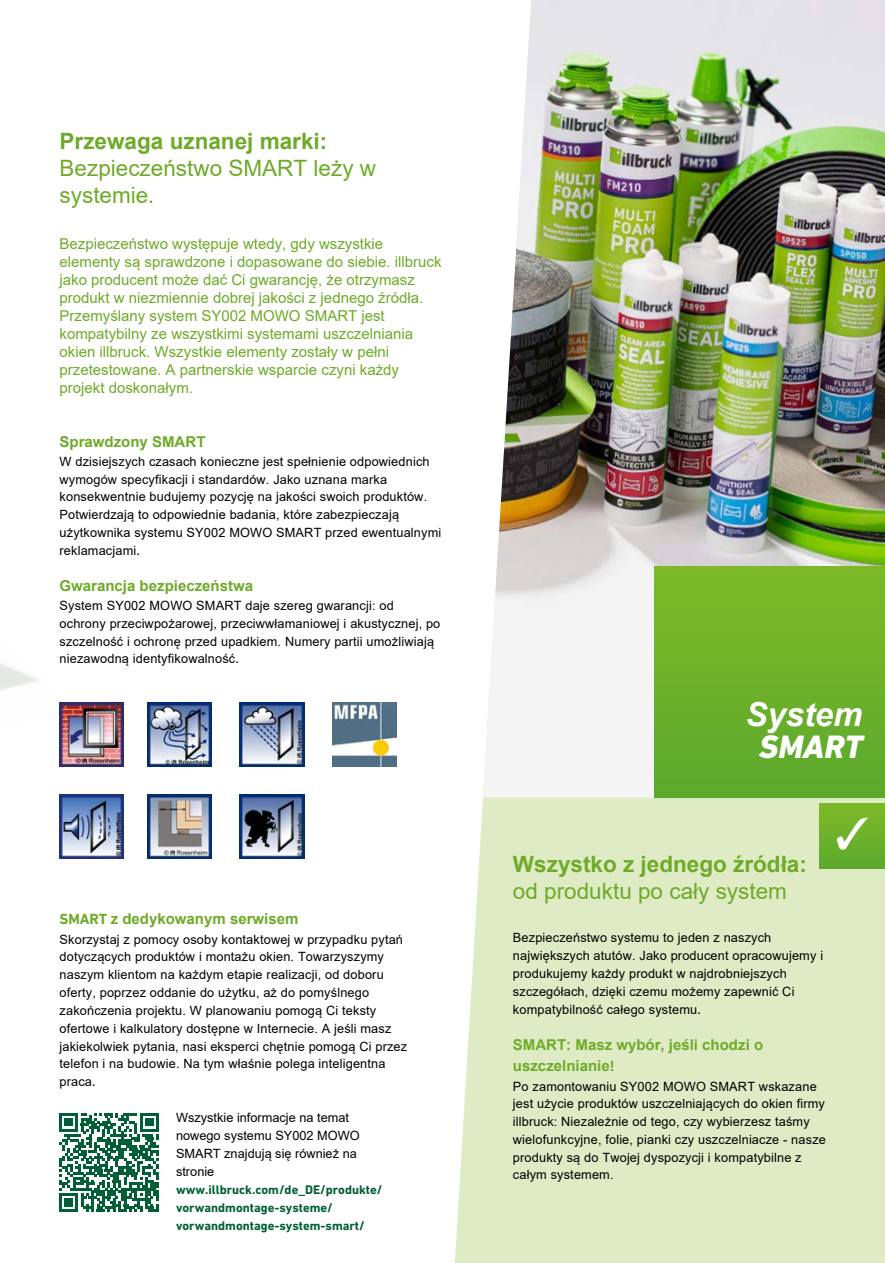
<style>
.page{position:relative;width:885px;height:1263px;background:#fff}
.page>*{position:absolute;margin:0;border:0;box-sizing:border-box;transform-origin:0 0}
.t1{font:italic 700 33px "Arial";color:#fff}
.t2{font:italic 800 33px "DIN Next LT Pro";color:#fff}
.t3{font:22.5px/27px "Arial";color:#6eab28}
.t4{font:700 22.5px "Arial";color:#6eab28}
.t5{font:15px/18px "Arial";color:#6eab28}
.t6{font:700 15px/20.5px "Arial";color:#6eab28}
.t7{font:12.75px/17.9px "Arial";letter-spacing:.01em;color:#000}
.t8{font:700 12.75px/18.1px "DIN Next LT Pro";color:#005f35}
.s1{font-family:"DIN Next LT Pro"}
.s2{font-family:"Univers LT Pro 55 Roman"}
.s3{font-style:inherit}
</style>
<div class="page">
<img style="left:0;top:663px;width:60px;height:67px">
<div style="left:455px;top:798px;width:429px;height:465px;background:#dfebc5"></div>
<img style="left:483px;top:0;width:401px;height:798px">
<div style="left:654px;top:567px;width:230px;height:231px;background:linear-gradient(to bottom,#7fb928,#5ba92d)"></div>
<div style="left:819px;top:803px;width:65px;height:66px;background:linear-gradient(to bottom,#7fb928,#5ca92d)"></div>
<img style="left:60px;top:794px;width:64px;height:64px">
<img style="left:240px;top:794px;width:64px;height:64px">
<img style="left:147px;top:794px;width:64px;height:64px">
<img style="left:60px;top:702px;width:64px;height:64px">
<img style="left:147px;top:702px;width:64px;height:64px">
<img style="left:240px;top:702px;width:64px;height:64px">
<img style="left:332px;top:702px;width:64px;height:64px">
<svg style="left:59px;top:1113px;width:99px;height:99px"></svg>
<svg style="left:836px;top:817px;width:31px;height:33px"></svg>
<h2 class="t4" style="left:60px;top:126px;width:269px">Przewaga uznanej marki:</h2>
<h2 class="t3" style="left:60px;top:154px;width:318px">Bezpieczeństwo SMART leży w systemie<span class="s1">.</span></h2>
<p class="t5" style="left:60px;top:234px;width:383px">Bezpieczeństwo występuje wtedy, gdy wszystkie elementy są sprawdzone i dopasowane do siebie. illbruck jako producent może dać Ci gwarancję, że otrzymasz produkt w niezmiennie dobrej jakości z jednego źródła.<br>Przemyślany system SY002 MOWO SMART jest kompatybilny ze wszystkimi systemami uszczelniania okien illbruck. Wszystkie elementy zostały w pełni przetestowane. A partnerskie wsparcie czyni każdy projekt doskonałym.</p>
<p class="t6" style="left:60px;top:431px;width:147px">Sprawdzony SMART</p>
<p class="t7" style="left:60px;top:452px;width:383px">W dzisiejszych czasach konieczne jest spełnienie odpowiednich wymogów specyfikacji i standardów. Jako uznana marka konsekwentnie budujemy pozycję na jakości swoich produktów.<br>Potwierdzają to odpowiednie badania, które zabezpieczają użytkownika systemu SY002 MOWO SMART przed ewentualnymi reklamacjami<span class="s2">.</span></p>
<p class="t6" style="left:60px;top:576px;width:195px">Gwarancja bezpieczeństwa</p>
<p class="t7" style="left:60px;top:597px;width:382px">System SY002 MOWO SMART daje szereg gwarancji: od ochrony przeciwpożarowej, przeciwwłamaniowej i akustycznej, po szczelność i ochronę przed upadkiem. Numery partii umożliwiają niezawodną identyfikowalność<span class="s2">.</span></p>
<p class="t6" style="left:60px;top:909px;width:240px"><span class="s1">SMART</span> z dedykowanym serwisem</p>
<p class="t7" style="left:60px;top:930px;width:349px">Skorzystaj z pomocy osoby kontaktowej w przypadku pytań dotyczących produktów i montażu okien. Towarzyszymy naszym klientom na każdym etapie realizacji, od doboru oferty, poprzez oddanie do użytku, aż do pomyślnego zakończenia projektu. W planowaniu pomogą Ci teksty <span class="s3">ofertowe</span> i kalkulatory dostępne w Internecie. A jeśli masz jakiekolwiek pytania, nasi eksperci chętnie pomogą Ci przez telefon i na budowie. Na tym właśnie polega inteligentna praca<span class="s2">.</span></p>
<p class="t7" style="left:176px;top:1108px;width:185px">Wszystkie informacje na temat nowego systemu SY002 MOWO<br>SMART znajdują się również na stronie</p>
<p class="t8" style="left:176px;top:1180px;width:208px">www.illbruck.com/de_DE/produkte/ vorwandmontage-systeme/ vorwandmontage-system-smart/</p>
<h1 class="t1" style="left:745px;top:692px;width:119px">System</h1>
<h1 class="t2" style="left:759px;top:728px;width:105px">SMART</h1>
<h2 class="t4" style="left:513px;top:848px;width:295px">Wszystko z jednego źródła:</h2>
<h2 class="t3" style="left:513px;top:877px;width:275px">od produktu po cały system</h2>
<p class="t7" style="left:513px;top:928px;width:311px">Bezpieczeństwo systemu to jeden z naszych największych atutów. Jako producent opracowujemy i produkujemy każdy produkt w najdrobniejszych szczegółach, dzięki czemu możemy zapewnić Ci kompatybilność całego systemu<span class="s2">.</span></p>
<p class="t6" style="left:513px;top:1035px;width:252px">SMART: Masz wybór, jeśli chodzi o uszczelnianie<span class="s1">!</span></p>
<p class="t7" style="left:513px;top:1077px;width:314px">Po zamontowaniu SY002 MOWO SMART wskazane jest użycie produktów uszczelniających do okien firmy illbruck: Niezależnie od tego, czy wybierzesz taśmy wielofunkcyjne, folie, pianki czy uszczelniacze - nasze produkty są do Twojej dyspozycji i kompatybilne z całym systemem.</p>
</div>
